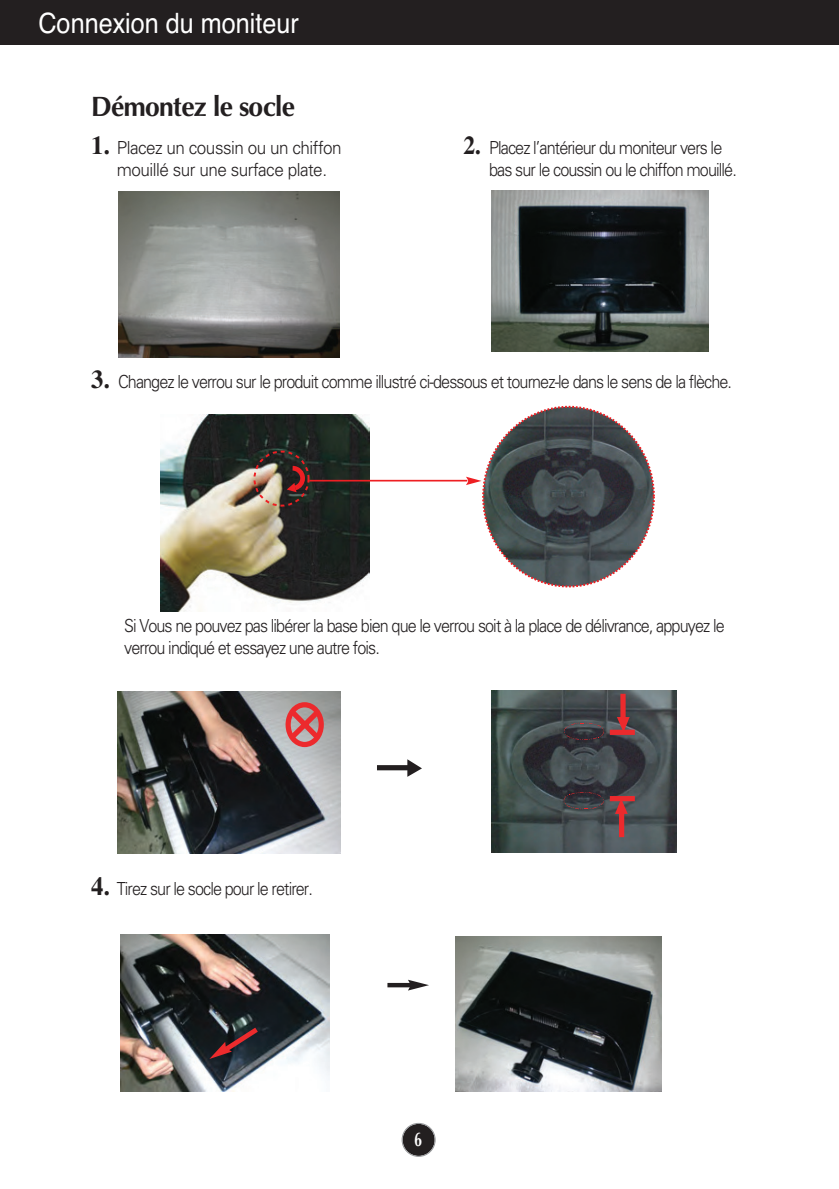
<style>
.page{position:relative;width:839px;height:1189px;background:#fff}
.page>*{position:absolute;margin:0;border:0;box-sizing:border-box;transform-origin:0 0}
.t1{font:28px "Helvetica";color:#fff;scale:.9 1}
.t2{font:700 28px "Optima";letter-spacing:-.03em;color:#231f20;scale:.95 1}
.t3{font:700 20px "Optima";color:#fff;scale:.7 1}
.t4{font:300 18px/22px "Univers";letter-spacing:-.055em;color:#231f20;scale:.9 1}
.t5{font:300 18px/22px "Univers";letter-spacing:-.03em;color:#231f20;text-align:center;scale:.95 1}
.s1{font-family:"Times";font-weight:700;font-size:26px}
</style>
<div class="page">
<div style="left:402px;top:1124px;width:32px;height:32px;background:#231f20;border-radius:50%"></div>
<div style="left:401px;top:1123px;width:34px;height:34px;border:1px solid #939598;border-radius:50%"></div>
<div style="left:0;top:0;width:839px;height:45px;background:#231f20"></div>
<img style="left:492px;top:190px;width:216px;height:162px">
<img style="left:118px;top:191px;width:222px;height:166px">
<img style="left:117px;top:691px;width:223px;height:162px">
<div style="left:377px;top:765px;width:31px;height:5px;background:#231f20"></div>
<svg style="left:407px;top:759px;width:15px;height:18px"></svg>
<div style="left:285px;top:702px;width:39px;height:45px;border:5px solid #ec2a2d;border-radius:50%"></div>
<svg style="left:284px;top:705px;width:41px;height:39px;background:#cc6b6c"></svg>
<img style="left:491px;top:691px;width:185px;height:161px">
<svg style="left:564px;top:723px;width:40px;height:17px"></svg>
<div style="left:620px;top:694px;width:5px;height:24px;background:#ec2a2d"></div>
<svg style="left:617px;top:717px;width:12px;height:12px"></svg>
<div style="left:610px;top:729px;width:25px;height:6px;background:#ec2a2d"></div>
<div style="left:619px;top:813px;width:5px;height:24px;background:#ec2a2d"></div>
<svg style="left:615px;top:801px;width:12px;height:13px"></svg>
<div style="left:610px;top:796px;width:25px;height:5px;background:#ec2a2d"></div>
<svg style="left:564px;top:792px;width:40px;height:17px"></svg>
<img style="left:120px;top:934px;width:209px;height:157px">
<hr style="left:387px;top:983px;width:25px;height:4px;background:#231f20">
<svg style="left:408px;top:979px;width:21px;height:11px"></svg>
<svg style="left:209px;top:1023px;width:54px;height:36px;background:#3e2b31"></svg>
<img style="left:455px;top:936px;width:206px;height:155px">
<img style="left:161px;top:414px;width:208px;height:197px">
<img style="left:483px;top:407px;width:171px;height:179px;border-radius:50%">
<div style="left:253px;top:450px;width:56px;height:56px;border:2px dashed #ee1f23;border-radius:50%"></div>
<svg style="left:287px;top:463px;width:20px;height:31px"></svg>
<hr style="left:309px;top:480px;width:158px;height:1px;background:#ee1f23">
<svg style="left:466px;top:477px;width:15px;height:8px"></svg>
<h1 class="t1" style="left:38px;top:13px;width:291px">Connexion du moniteur</h1>
<h1 class="t2" style="left:91px;top:95px;width:216px">Démontez le socle</h1>
<p class="t5" style="left:91px;top:138px;width:265px"><span class="s1">1.</span> Placez un coussin ou un chiffon mouillé sur une surface plate.</p>
<p class="t4" style="left:489px;top:138px;width:277px;text-indent:-26px"><span class="s1">2.</span> Placez l’antérieur du moniteur vers le bas sur le coussin ou le chiffon mouillé.</p>
<p class="t4" style="left:91px;top:373px;width:713px"><span class="s1">3.</span> Changez le verrou sur le produit comme illustré ci-dessous et tournez-le dans le sens de la flèche.</p>
<p class="t4" style="left:124px;top:616px;width:669px">Si Vous ne pouvez pas libérer la base bien que le verrou soit à la place de délivrance, appuyez le verrou indiqué et essayez une autre fois.</p>
<p class="t4" style="left:91px;top:879px;width:248px"><span class="s1">4.</span> Tirez sur le socle pour le retirer.</p>
<p class="t3" style="left:414px;top:1131px;width:13px">6</p>
</div>
